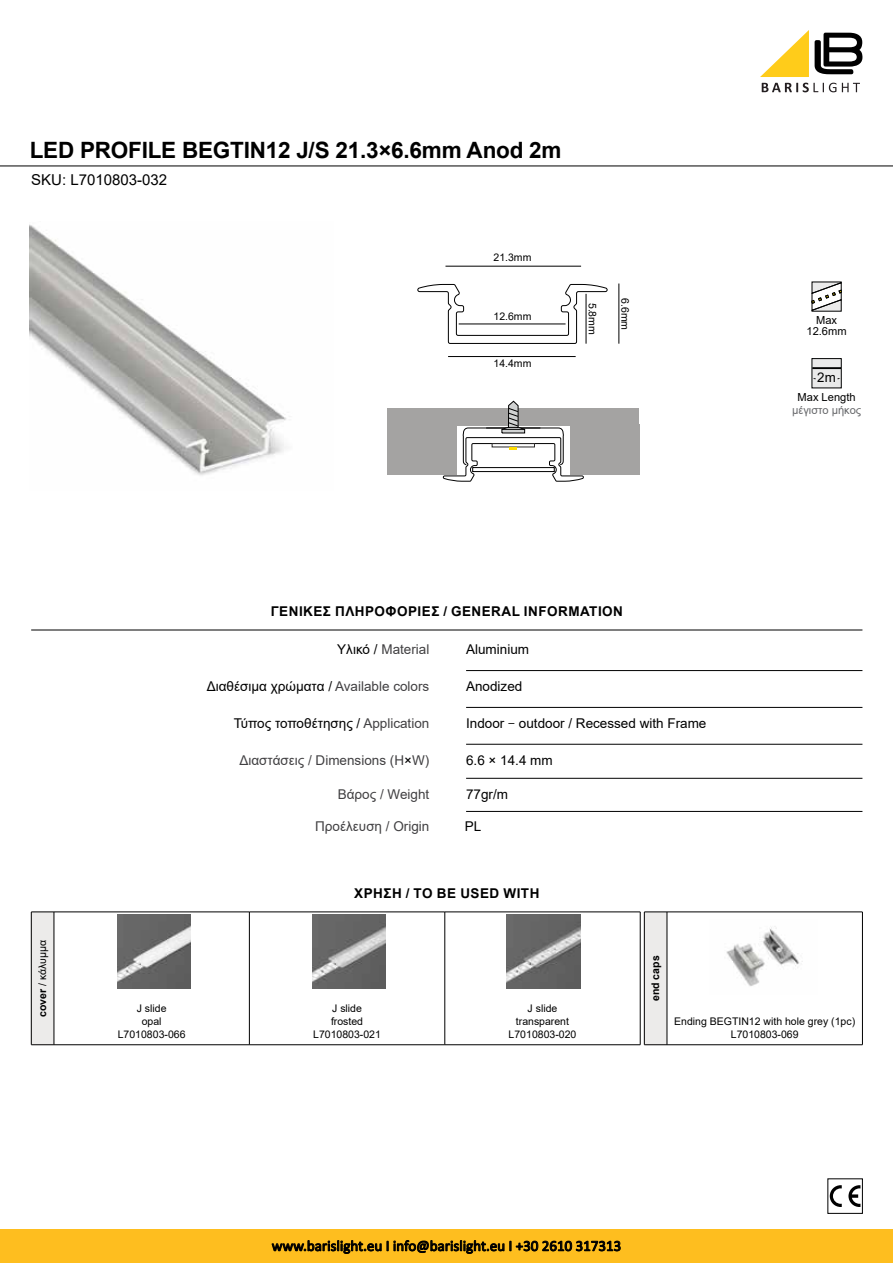
<style>
.page{position:relative;width:893px;height:1263px;background:#fff}
.page>*{position:absolute;margin:0;border:0;box-sizing:border-box;transform-origin:0 0}
.t1{font:700 22.5px "Arial";letter-spacing:-.01em;color:#000}
.t2{font:15px "Calibri";color:#000}
.t3{font:15px "Arial";color:#000}
.t4{font:13.5px "Arial";color:#000}
.t5{font:13.5px "Arial";color:#414042}
.t6{font:700 13.5px "Arial";letter-spacing:.035em;color:#000}
.t7{font:13.35px "Arial";color:#000}
.t8{font:11.1px/11.1px "Arial";color:#000;text-align:center}
.t9{font:11.1px "Arial";color:#656669}
.t10{font:10.5px/12.6px "Arial";color:#000;text-align:center}
.t11{font:700 10.5px "Arial";color:#000}
.s1{color:#000}
.s2{color:#414042}
.s3{font-family:"Myriad Pro"}
.s4{font-weight:700}
</style>
<div class="page">
<svg style="left:762px;top:83px;width:74px;height:9px"></svg>
<svg style="left:842px;top:83px;width:18px;height:9px"></svg>
<svg style="left:815px;top:33px;width:47px;height:41px"></svg>
<svg style="left:760px;top:30px;width:49px;height:47px"></svg>
<div style="left:0;top:1229px;width:893px;height:34px;background:#febe1f"></div>
<svg style="left:272px;top:1240px;width:109px;height:13px"></svg>
<svg style="left:394px;top:1240px;width:110px;height:13px"></svg>
<svg style="left:510px;top:1241px;width:110px;height:10px"></svg>
<hr style="left:0;top:166px;width:893px;height:1px;background:#000">
<hr style="left:466px;top:670px;width:396px;height:1px;background:#000">
<hr style="left:466px;top:744px;width:396px;height:1px;background:#000">
<hr style="left:466px;top:778px;width:396px;height:1px;background:#000">
<hr style="left:466px;top:811px;width:396px;height:1px;background:#000">
<hr style="left:466px;top:707px;width:396px;height:1px;background:#000">
<hr style="left:31px;top:630px;width:831px;height:1px;background:#000">
<svg style="left:830px;top:1185px;width:12px;height:22px"></svg>
<svg style="left:848px;top:1185px;width:12px;height:22px"></svg>
<svg style="left:812px;top:282px;width:29px;height:29px"></svg>
<div style="left:812px;top:359px;width:29px;height:29px;background:#eaeaea"></div>
<svg style="left:813px;top:368px;width:27px;height:1px"></svg>
<img style="left:30px;top:225px;width:257px;height:251px">
<hr style="left:619px;top:283px;width:1px;height:61px;background:#000">
<hr style="left:445px;top:266px;width:136px;height:1px;background:#000">
<hr style="left:448px;top:356px;width:128px;height:1px;background:#000">
<svg style="left:417px;top:284px;width:191px;height:60px"></svg>
<div style="left:570px;top:424px;width:69px;height:51px;background:#a4a3a2"></div>
<div style="left:387px;top:424px;width:70px;height:51px;background:#a4a3a2"></div>
<div style="left:387px;top:408px;width:252px;height:18px;background:#a4a3a2"></div>
<svg style="left:443px;top:401px;width:141px;height:80px"></svg>
<div style="left:31px;top:912px;width:23px;height:133px;background:#ecebea"></div>
<hr style="left:54px;top:912px;width:195px;height:1px;background:#000">
<hr style="left:54px;top:1044px;width:195px;height:1px;background:#000">
<hr style="left:249px;top:1044px;width:196px;height:1px;background:#000">
<hr style="left:445px;top:1044px;width:195px;height:1px;background:#000">
<hr style="left:249px;top:912px;width:196px;height:1px;background:#000">
<hr style="left:249px;top:912px;width:1px;height:133px;background:#000">
<hr style="left:445px;top:912px;width:195px;height:1px;background:#000">
<hr style="left:445px;top:912px;width:1px;height:133px;background:#000">
<hr style="left:640px;top:912px;width:1px;height:133px;background:#000">
<hr style="left:31px;top:912px;width:1px;height:133px;background:#000">
<hr style="left:54px;top:912px;width:1px;height:133px;background:#000">
<svg style="left:31px;top:912px;width:23px;height:1px"></svg>
<svg style="left:31px;top:1044px;width:23px;height:1px"></svg>
<div style="left:644px;top:912px;width:23px;height:133px;background:#ecebea"></div>
<hr style="left:644px;top:912px;width:1px;height:133px;background:#000">
<svg style="left:644px;top:912px;width:23px;height:1px"></svg>
<svg style="left:644px;top:1044px;width:23px;height:1px"></svg>
<hr style="left:667px;top:912px;width:1px;height:133px;background:#000">
<hr style="left:862px;top:912px;width:1px;height:133px;background:#000">
<hr style="left:667px;top:912px;width:195px;height:1px;background:#000">
<hr style="left:667px;top:1044px;width:195px;height:1px;background:#000">
<img style="left:312px;top:915px;width:74px;height:73px">
<img style="left:117px;top:915px;width:74px;height:73px">
<img style="left:726px;top:926px;width:77px;height:60px">
<img style="left:507px;top:915px;width:73px;height:73px">
<h1 class="t1" style="left:30px;top:135px;width:533px">LED PROFILE BEGTIN12 J/S 21.3×6.6MM ANOD 2M</h1>
<h2 class="t3" style="left:31px;top:170px;width:137px">SKU: L7010803-032</h2>
<p class="t10" style="left:493px;top:251px;width:39px">21.3mm</p>
<p class="t10" style="left:493px;top:310px;width:39px">12.6mm</p>
<p class="t10" style="left:493px;top:357px;width:39px">14.4mm</p>
<p class="t10" style="left:599px;top:303px;width:34px;rotate:90deg">5.8mm</p>
<p class="t10" style="left:632px;top:298px;width:34px;rotate:90deg">6.6mm</p>
<p class="t6" style="left:271px;top:602px;width:354px">ΓΕΝΙΚΈΣ ΠΛΗΡΟΦΟΡΊΕΣ / GENERAL INFORMATION</p>
<p class="t5" style="left:337px;top:640px;width:94px"><span class="s1">Υλικό /</span> Material</p>
<p class="t4" style="left:466px;top:640px;width:65px">Aluminium</p>
<p class="t4" style="left:207px;top:677px;width:224px">Διαθέσιμα χρώματα / <span class="s2">Available colors</span></p>
<p class="t4" style="left:466px;top:677px;width:58px">Anodized</p>
<p class="t4" style="left:466px;top:714px;width:242px">Indoor <span class="s3">–</span> outdoor / Recessed with Frame</p>
<p class="t4" style="left:234px;top:714px;width:197px">Τύπος τοποθέτησης / <span class="s2">Application</span></p>
<p class="t5" style="left:239px;top:750px;width:191px">Διαστάσεις / Dimensions (H<span class="s1">×</span>W)</p>
<p class="t5" style="left:338px;top:785px;width:93px">Βάρος / Weight</p>
<p class="t4" style="left:466px;top:750px;width:88px">6.6 × 14.4 mm</p>
<p class="t4" style="left:466px;top:785px;width:44px">77gr/m</p>
<p class="t5" style="left:315px;top:817px;width:116px">Προέλευση / Origin</p>
<p class="t4" style="left:465px;top:817px;width:18px">PL</p>
<p class="t6" style="left:354px;top:884px;width:187px">ΧΡΉΣΗ / TΟ BE USED WITH</p>
<p class="t8" style="left:806px;top:315px;width:42px">Max<br>12.6mm</p>
<p class="t7" style="left:817px;top:368px;width:20px">2m</p>
<p class="t8" style="left:798px;top:391px;width:59px">Max Length</p>
<p class="t9" style="left:792px;top:403px;width:71px">μέγιστο μήκος</p>
<p class="t10" style="left:36px;top:1017px;width:78px;rotate:-90deg"><span class="s4">COVER</span> / κάλυμμα</p>
<p class="t10" style="left:118px;top:1002px;width:69px">J slide<br>opal<br>L7010803-066</p>
<p class="t10" style="left:313px;top:1002px;width:69px">J slide<br>frosted<br>L7010803-021</p>
<p class="t10" style="left:509px;top:1002px;width:69px">J slide transparent<br>L7010803-020</p>
<p class="t11" style="left:648px;top:1001px;width:47px;rotate:-90deg">END CAPS</p>
<p class="t10" style="left:674px;top:1015px;width:182px">Ending BEGTIN12 with hole grey (1pc)<br>L7010803-069</p>
<h2 class="t2" style="left:272px;top:1235px;width:351px">www.barislight.eu I info@barislight.eu Ι +30 2610 317313</h2>
</div>
